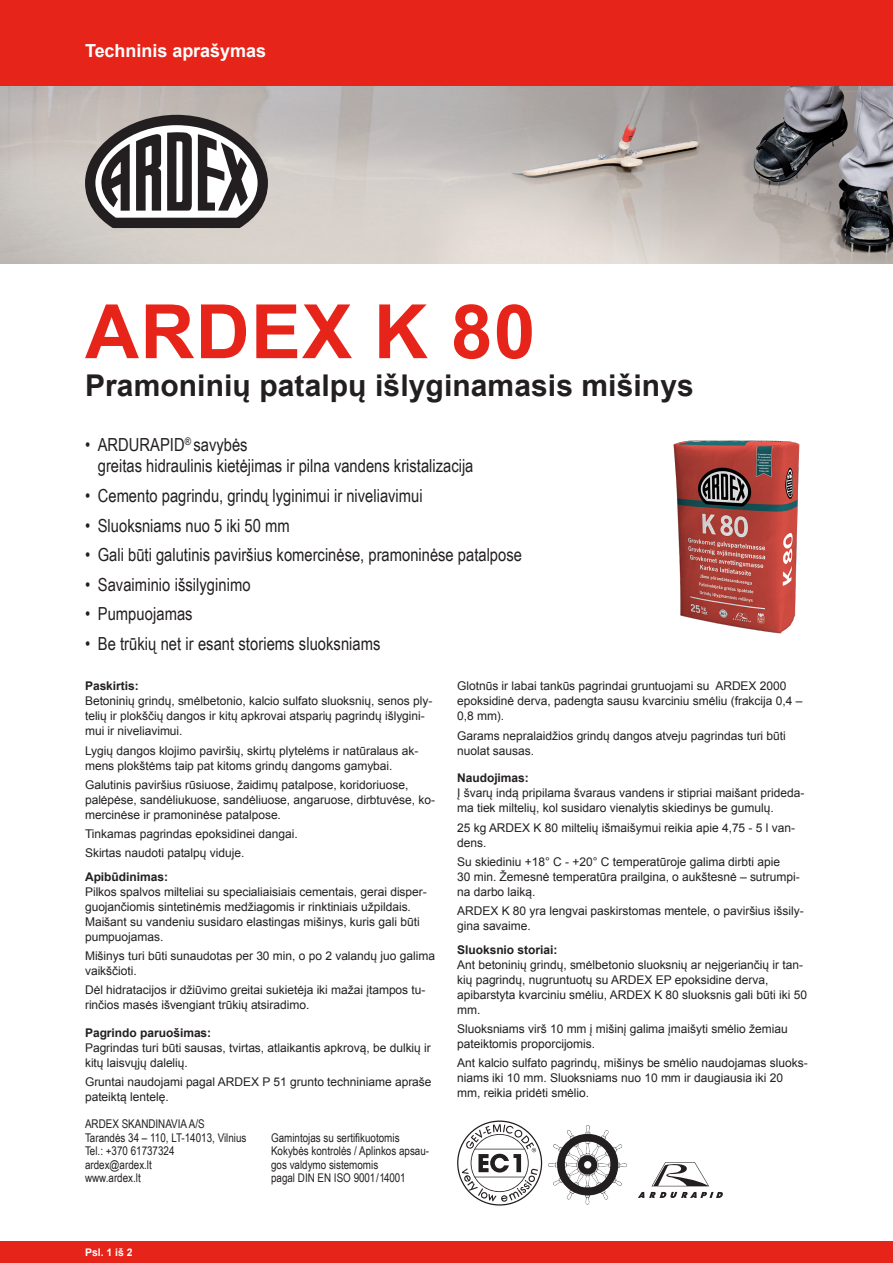
<style>
.page{position:relative;width:893px;height:1263px;background:#fff}
.page>*{position:absolute;margin:0;border:0;box-sizing:border-box;transform-origin:0 0}
.Titel{font:700 75px "Arial";letter-spacing:.015em;color:#e72419}
.Untertitel{font:700 30px "Arial";letter-spacing:.005em;color:#231f20}
.t1{font:18px/21.6px "Arial Narrow";color:#231f20}
.Technische_Daten{font:700 18px "Arial";color:#fff}
.Fliesstext{font:12px/15px "Arial";color:#231f20}
.Subheads{font:12px/15px "Arial";color:#231f20}
.t2{font:12px/13.5px "Arial Narrow";color:#231f20}
.Subheads-2{font:700 12px "Arial";color:#231f20}
.Fliesstext-2{font:700 12px "Arial";color:#231f20}
.Technische_Daten-2{font:700 10.5px "Arial";color:#fff}
</style>
<div class="page">
<img style="left:0;top:85px;width:893px;height:179px">
<div style="left:0;top:1242px;width:893px;height:21px;background:#e72419"></div>
<div style="left:0;top:0;width:893px;height:85px;background:#e72419"></div>
<svg style="left:85px;top:115px;width:183px;height:113px"></svg>
<img style="left:673px;top:440px;width:127px;height:194px">
<img style="left:548px;top:1125px;width:79px;height:79px">
<svg style="left:638px;top:1192px;width:85px;height:6px"></svg>
<svg style="left:651px;top:1162px;width:58px;height:24px"></svg>
<svg style="left:457px;top:1120px;width:85px;height:85px"></svg>
<p class="Technische_Daten" style="left:85px;top:38px;width:183px">Techninis aprašymas</p>
<p class="Titel" style="left:85px;top:282px;width:452px">ARDEX K 80</p>
<p class="Untertitel" style="left:85px;top:366px;width:610px">Pramoninių patalpų išlyginamasis mišinys</p>
<p class="t1" style="left:98px;top:433px;width:377px;text-indent:-13px">• ARDURAPID<sup>®</sup> savybės<br>greitas hidraulinis kietėjimas ir pilna vandens kristalizacija</p>
<p class="t1" style="left:85px;top:484px;width:339px">• Cemento pagrindu, grindų lyginimui ir niveliavimui</p>
<p class="t1" style="left:85px;top:514px;width:206px">• Sluoksniams nuo 5 iki 50 mm</p>
<p class="t1" style="left:85px;top:544px;width:438px">• Gali būti galutinis paviršius komercinėse, pramoninėse patalpose</p>
<p class="t1" style="left:85px;top:573px;width:167px">• Savaiminio išsilyginimo</p>
<p class="t1" style="left:85px;top:603px;width:109px">• Pumpuojamas</p>
<p class="t1" style="left:85px;top:632px;width:297px">• Be trūkių net ir esant storiems sluoksniams</p>
<p class="Subheads-2" style="left:85px;top:678px;width:55px">Paskirtis:</p>
<p class="Subheads" style="left:85px;top:694px;width:349px">Betoninių grindų, smėlbetonio, kalcio sulfato sluoksnių, senos ply&shy;telių ir plokščių dangos ir kitų apkrovai atsparių pagrindų išlygini&shy;mui ir niveliavimui.</p>
<p class="Subheads" style="left:85px;top:743px;width:335px">Lygių dangos klojimo paviršių, skirtų plytelėms ir natūralaus ak&shy;mens plokštėms taip pat kitoms grindų dangoms gamybai.</p>
<p class="Subheads" style="left:85px;top:777px;width:352px">Galutinis paviršius rūsiuose, žaidimų patalpose, koridoriuose, palėpėse, sandėliukuose, sandėliuose, angaruose, dirbtuvėse, ko&shy;mercinėse ir pramoninėse patalpose.</p>
<p class="Subheads" style="left:85px;top:826px;width:214px">Tinkamas pagrindas epoksidinei dangai.</p>
<p class="Subheads" style="left:85px;top:846px;width:161px">Skirtas naudoti patalpų viduje.</p>
<p class="Subheads-2" style="left:85px;top:869px;width:85px">Apibūdinimas:</p>
<p class="Fliesstext" style="left:85px;top:884px;width:343px">Pilkos spalvos milteliai su specialiaisiais cementais, gerai disper&shy;guojančiomis sintetinėmis medžiagomis ir rinktiniais užpildais.<br>Maišant su vandeniu susidaro elastingas mišinys, kuris gali būti pumpuojamas.</p>
<p class="Fliesstext" style="left:85px;top:949px;width:351px">Mišinys turi būti sunaudotas per 30 min, o po 2 valandų juo galima vaikščioti.</p>
<p class="Fliesstext" style="left:85px;top:983px;width:342px">Dėl hidratacijos ir džiūvimo greitai sukietėja iki mažai įtampos tu&shy;rinčios masės išvengiant trūkių atsiradimo.</p>
<p class="Subheads-2" style="left:85px;top:1025px;width:128px">Pagrindo paruošimas:</p>
<p class="Fliesstext" style="left:85px;top:1041px;width:347px">Pagrindas turi būti sausas, tvirtas, atlaikantis apkrovą, be dulkių ir kitų laisvųjų dalelių.</p>
<p class="Fliesstext" style="left:85px;top:1075px;width:348px">Gruntai naudojami pagal ARDEX P 51 grunto techniniame apraše pateiktą lentelę.</p>
<p class="Fliesstext" style="left:457px;top:679px;width:347px">Glotnūs ir labai tankūs pagrindai gruntuojami su ARDEX 2000 epoksidinė derva, padengta sausu kvarciniu smėliu (frakcija 0,4 –<br>0,8 mm).</p>
<p class="Fliesstext" style="left:457px;top:728px;width:330px">Garams nepralaidžios grindų dangos atveju pagrindas turi būti nuolat sausas.</p>
<p class="Subheads-2" style="left:457px;top:770px;width:73px">Naudojimas:</p>
<p class="Fliesstext" style="left:457px;top:786px;width:349px">Į švarų indą pripilama švaraus vandens ir stipriai maišant prideda&shy;ma tiek miltelių, kol susidaro vienalytis skiedinys be gumulų.</p>
<p class="Fliesstext" style="left:457px;top:820px;width:339px">25 kg ARDEX K 80 miltelių išmaišymui reikia apie 4,75 - 5 l van&shy;dens.</p>
<p class="Fliesstext" style="left:457px;top:854px;width:344px">Su skiediniu +18° C - +20° C temperatūroje galima dirbti apie<br>30 min. Žemesnė temperatūra prailgina, o aukštesnė – sutrumpi&shy;na darbo laiką.</p>
<p class="Fliesstext" style="left:457px;top:904px;width:348px">ARDEX K 80 yra lengvai paskirstomas mentele, o paviršius išsily&shy;gina savaime.</p>
<p class="Fliesstext-2" style="left:457px;top:941px;width:102px">Sluoksnio storiai:</p>
<p class="Fliesstext" style="left:457px;top:957px;width:351px">Ant betoninių grindų, smėlbetonio sluoksnių ar neįgeriančių ir tan&shy;kių pagrindų, nugruntuotų su ARDEX EP epoksidine derva, apibarstyta kvarciniu smėliu, ARDEX K 80 sluoksnis gali būti iki 50 mm.</p>
<p class="Fliesstext" style="left:457px;top:1021px;width:332px">Sluoksniams virš 10 mm į mišinį galima įmaišyti smėlio žemiau pateiktomis proporcijomis.</p>
<p class="Fliesstext" style="left:457px;top:1056px;width:352px">Ant kalcio sulfato pagrindų, mišinys be smėlio naudojamas sluoks&shy;niams iki 10 mm. Sluoksniams nuo 10 mm ir daugiausia iki 20 mm, reikia pridėti smėlio.</p>
<p class="t2" style="left:85px;top:1117px;width:121px">ARDEX SKANDINAVIA A/S</p>
<p class="t2" style="left:85px;top:1130px;width:163px">Tarandės 34 – 110, LT-14013, Vilnius</p>
<p class="t2" style="left:85px;top:1144px;width:91px">Tel.: +370 61737324</p>
<p class="t2" style="left:85px;top:1157px;width:68px">ardex@ardex.lt</p>
<p class="t2" style="left:85px;top:1171px;width:57px">www.ardex.lt</p>
<p class="t2" style="left:271px;top:1130px;width:130px">Gamintojas su sertifikuotomis</p>
<p class="t2" style="left:271px;top:1144px;width:160px">Kokybės kontrolės / Aplinkos apsau&shy;gos valdymo sistemomis</p>
<p class="t2" style="left:271px;top:1171px;width:136px">pagal DIN EN ISO 9001/14001</p>
<p class="Technische_Daten-2" style="left:85px;top:1246px;width:49px">Psl. 1 iš 2</p>
</div>
